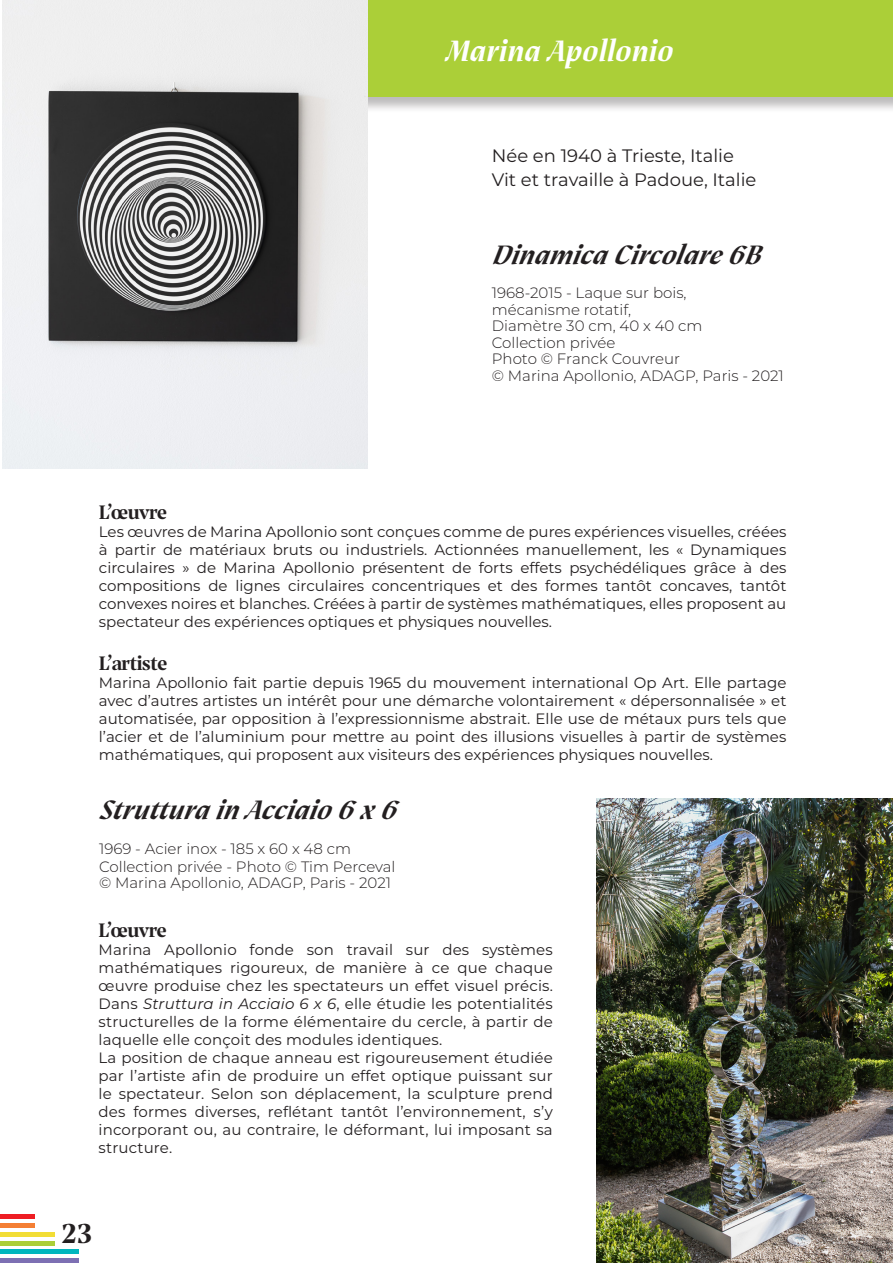
<style>
.page{position:relative;width:893px;height:1263px;background:#fff}
.page>*{position:absolute;margin:0;border:0;box-sizing:border-box;transform-origin:0 0}
.corps_du_texte_Futur{font:italic 700 31.5px "Prospectus STDDEMO";color:#fff}
.t1{font:700 30px "Prospectus STDDEMO";color:#231f20}
.t2{font:italic 700 28.5px "Prospectus STDDEMO";color:#231f20}
.corps_du_texte_Futur-2{font:700 21px "Prospectus STDDEMO";letter-spacing:-.03em;color:#231f20}
.t3{font:18px "Montserrat";color:#231f20}
.corps_du_texte_Futur-3{font:15px/18px "Montserrat";color:#231f20;text-align:justify}
.t4{font:300 15px "Montserrat";color:#231f20}
.s1{font-style:italic}
</style>
<div class="page">
<hr style="left:0;top:1214px;width:34px;height:4px;background:#ee1d23">
<hr style="left:0;top:1232px;width:54px;height:4px;background:#f2dd35">
<hr style="left:0;top:1223px;width:34px;height:4px;background:#f47f34">
<hr style="left:0;top:1250px;width:79px;height:4px;background:#00b6be">
<hr style="left:0;top:1241px;width:54px;height:4px;background:#abcf38">
<div style="left:0;top:1258px;width:79px;height:5px;background:#7d70b3"></div>
<div style="left:340px;top:0;width:553px;height:114px;background:#231f20;opacity:.3"></div>
<div style="left:339px;top:0;width:554px;height:96px;background:#abcf38"></div>
<img style="left:2px;top:0;width:365px;height:468px">
<img style="left:597px;top:798px;width:296px;height:465px">
<p class="corps_du_texte_Futur" style="left:446px;top:28px;width:229px">Marina Apollonio</p>
<p class="t3" style="left:492px;top:144px;width:244px">Née en 1940 à Trieste, Italie</p>
<p class="t3" style="left:492px;top:168px;width:266px">Vit et travaille à Padoue, Italie</p>
<p class="t2" style="left:492px;top:234px;width:278px">Dinamica Circolare6B</p>
<p class="t4" style="left:492px;top:283px;width:196px">1968-2015 - Laque sur bois,</p>
<p class="t4" style="left:492px;top:299px;width:141px">mécanisme rotatif,</p>
<p class="t4" style="left:492px;top:316px;width:212px">Diamètre 30 cm, 40 x 40 cm</p>
<p class="t4" style="left:492px;top:332px;width:125px">Collection privée</p>
<p class="t4" style="left:492px;top:349px;width:190px">Photo © Franck Couvreur</p>
<p class="t4" style="left:492px;top:365px;width:294px">© Marina Apollonio, ADAGP, Paris - 2021</p>
<p class="corps_du_texte_Futur-2" style="left:99px;top:496px;width:70px">L’œuvre</p>
<p class="corps_du_texte_Futur-3" style="left:99px;top:522px;width:689px">Les œuvres de Marina Apollonio sont conçues comme de pures expériences visuelles, créées à partir de matériaux bruts ou industriels. Actionnées manuellement, les « Dynamiques circulaires » de Marina Apollonio présentent de forts effets psychédéliques grâce à des compositions de lignes circulaires concentriques et des formes tantôt concaves, tantôt convexes noires et blanches. Créées à partir de systèmes mathématiques, elles proposent au spectateur des expériences optiques et physiques nouvelles.</p>
<p class="corps_du_texte_Futur-2" style="left:99px;top:647px;width:70px">L’artiste</p>
<p class="corps_du_texte_Futur-3" style="left:99px;top:673px;width:689px">Marina Apollonio fait partie depuis 1965 du mouvement international Op Art. Elle partage avec d’autres artistes un intérêt pour une démarche volontairement « dépersonnalisée » et automatisée, par opposition à l’expressionnisme abstrait. Elle use de métaux purs tels que l’acier et de l’aluminium pour mettre au point des illusions visuelles à partir de systèmes mathématiques, qui proposent aux visiteurs des expériences physiques nouvelles.</p>
<p class="t2" style="left:99px;top:789px;width:306px">Struttura in A cciaio 6 x 6</p>
<p class="t4" style="left:99px;top:838px;width:254px">1969 - Acier inox - 185 x 60 x 48 cm</p>
<p class="t4" style="left:99px;top:856px;width:298px">Collection privée - Photo © Tim Perceval</p>
<p class="t4" style="left:99px;top:873px;width:294px">© Marina Apollonio, ADAGP, Paris - 2021</p>
<p class="corps_du_texte_Futur-2" style="left:99px;top:914px;width:70px">L’œuvre</p>
<p class="corps_du_texte_Futur-3" style="left:99px;top:940px;width:456px">Marina Apollonio fonde son travail sur des systèmes mathématiques rigoureux, de manière à ce que chaque œuvre produise chez les spectateurs un effet visuel précis.<br>Dans <span class="s1">Struttura in Acciaio 6 x 6</span>, elle étudie les potentialités structurelles de la forme élémentaire du cercle, à partir de laquelle elle conçoit des modules identiques.</p>
<p class="corps_du_texte_Futur-3" style="left:99px;top:1048px;width:456px">La position de chaque anneau est rigoureusement étudiée par l’artiste afin de produire un effet optique puissant sur le spectateur. Selon son déplacement, la sculpture prend des formes diverses, reflétant tantôt l’environnement, s’y incorporant ou, au contraire, le déformant, lui imposant sa structure.</p>
<p class="t1" style="left:62px;top:1210px;width:32px">23</p>
</div>
